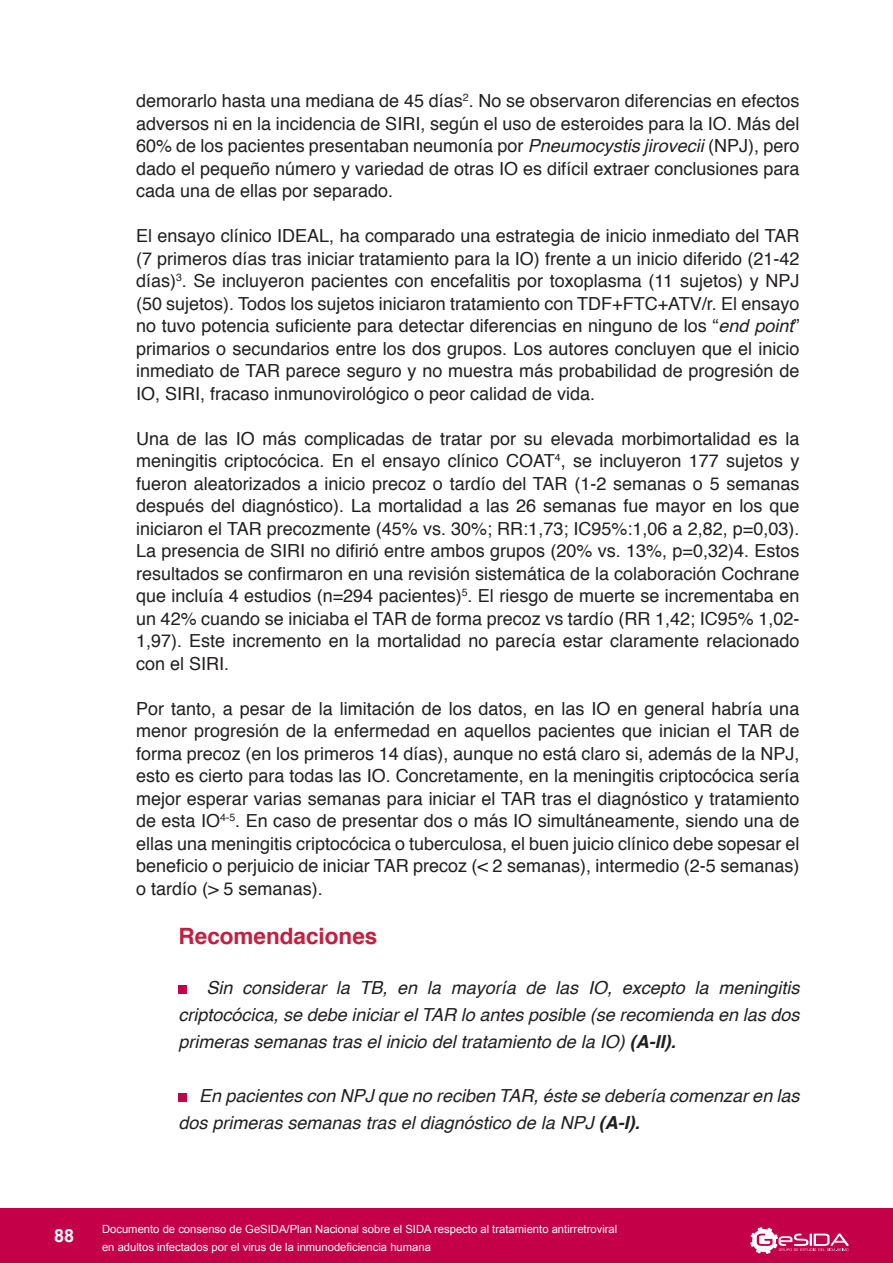
<style>
.page{position:relative;width:893px;height:1263px;background:#fff}
.page>*{position:absolute;margin:0;border:0;box-sizing:border-box;transform-origin:0 0}
.t1{font:700 22.5px "Helvetica";color:#c32041}
.t2{font:18px/22.5px "Helvetica";color:#231f20;text-align:justify}
.t3{font:italic 18px/27px "Helvetica";color:#231f20;text-align:justify}
.t4{font:700 18px "Arial";color:#fff}
.t5{font:11.25px/18px "Arial";color:#fff}
.s1{font-style:italic}
.s2{font-weight:700}
</style>
<div class="page">
<div style="left:0;top:1209px;width:893px;height:54px;background:#c40048"></div>
<svg style="left:750px;top:1227px;width:99px;height:27px"></svg>
<div style="left:179px;top:985px;width:8px;height:9px;background:#c40048"></div>
<div style="left:179px;top:1093px;width:8px;height:9px;background:#c40048"></div>
<p class="t2" style="left:136px;top:90px;width:665px">demorarlo hasta una mediana de 45 días<sup>2</sup>. No se observaron diferencias en efectos adversos ni en la incidencia de SIRI, según el uso de esteroides para la IO. Más del 60% de los pacientes presentaban neumonía por <span class="s1">Pneumocystis jirovecii</span> (NPJ), pero dado el pequeño número y variedad de otras IO es difícil extraer conclusiones para cada una de ellas por separado.</p>
<p class="t2" style="left:136px;top:225px;width:665px">El ensayo clínico IDEAL, ha comparado una estrategia de inicio inmediato del TAR (7 primeros días tras iniciar tratamiento para la IO) frente a un inicio diferido (21-42 días)<sup>3</sup>. Se incluyeron pacientes con encefalitis por toxoplasma (11 sujetos) y NPJ (50 sujetos). Todos los sujetos iniciaron tratamiento con TDF+FTC+ATV/r. El ensayo no tuvo potencia suficiente para detectar diferencias en ninguno de los “<span class="s1">end point</span>” primarios o secundarios entre los dos grupos. Los autores concluyen que el inicio inmediato de TAR parece seguro y no muestra más probabilidad de progresión de IO, SIRI, fracaso inmunovirológico o peor calidad de vida.</p>
<p class="t2" style="left:136px;top:428px;width:665px">Una de las IO más complicadas de tratar por su elevada morbimortalidad es la meningitis criptocócica. En el ensayo clínico COAT<sup>4</sup>, se incluyeron 177 sujetos y fueron aleatorizados a inicio precoz o tardío del TAR (1-2 semanas o 5 semanas después del diagnóstico). La mortalidad a las 26 semanas fue mayor en los que iniciaron el TAR precozmente (45% vs. 30%; RR:1,73; IC95%:1,06 a 2,82, p=0,03).<br>La presencia de SIRI no difirió entre ambos grupos (20% vs. 13%, p=0,32)4. Estos resultados se confirmaron en una revisión sistemática de la colaboración Cochrane que incluía 4 estudios (n=294 pacientes)<sup>5</sup>. El riesgo de muerte se incrementaba en un 42% cuando se iniciaba el TAR de forma precoz vs tardío (RR 1,42; IC95% 1,02- 1,97). Este incremento en la mortalidad no parecía estar claramente relacionado con el SIRI.</p>
<p class="t2" style="left:136px;top:698px;width:665px">Por tanto, a pesar de la limitación de los datos, en las IO en general habría una menor progresión de la enfermedad en aquellos pacientes que inician el TAR de forma precoz (en los primeros 14 días), aunque no está claro si, además de la NPJ, esto es cierto para todas las IO. Concretamente, en la meningitis criptocócica sería mejor esperar varias semanas para iniciar el TAR tras el diagnóstico y tratamiento de esta IO<sup>4-5</sup>. En caso de presentar dos o más IO simultáneamente, siendo una de ellas una meningitis criptocócica o tuberculosa, el buen juicio clínico debe sopesar el beneficio o perjuicio de iniciar TAR precoz (&lt; 2 semanas), intermedio (2-5 semanas) o tardío (&gt; 5 semanas).</p>
<p class="t1" style="left:179px;top:918px;width:200px">Recomendaciones</p>
<p class="t3" style="left:179px;top:974px;width:622px;text-indent:28px">Sin considerar la TB, en la mayoría de las IO, excepto la meningitis criptocócica, se debe iniciar el TAR lo antes posible (se recomienda en las dos primeras semanas tras el inicio del tratamiento de la IO) <span class="s2">(A-II).</span></p>
<p class="t3" style="left:179px;top:1082px;width:622px;text-indent:21px">En pacientes con NPJ que no reciben TAR, éste se debería comenzar en las dos primeras semanas tras el diagnóstico de la NPJ <span class="s2">(A-I).</span></p>
<p class="t4" style="left:54px;top:1224px;width:22px">88</p>
<p class="t5" style="left:102px;top:1220px;width:517px">Documento de consenso de GeSIDA/Plan Nacional sobre el SIDA respecto al tratamiento antirretroviral en adultos infectados por el virus de la inmunodeficiencia humana</p>
</div>
